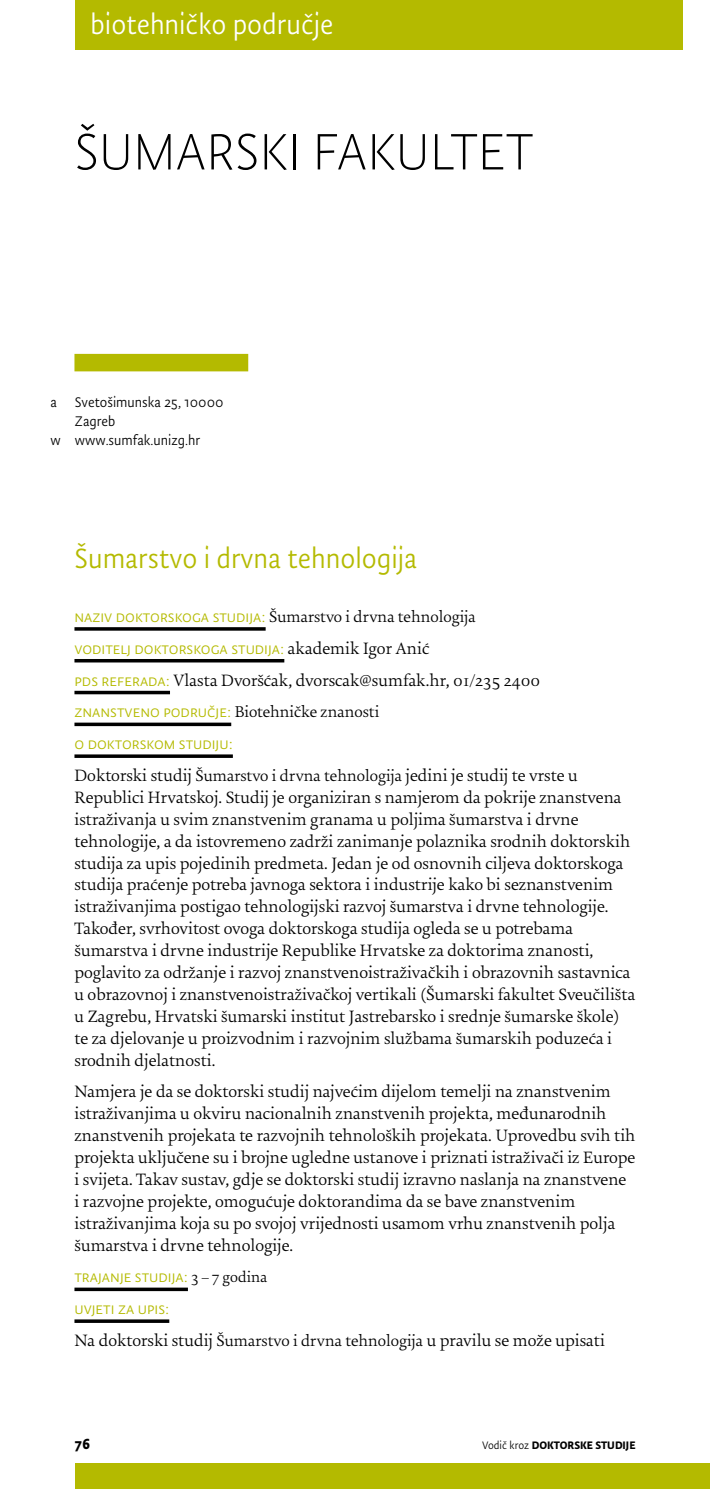
<style>
.page{position:relative;width:710px;height:1489px;background:#fff}
.page>*{position:absolute;margin:0;border:0;box-sizing:border-box;transform-origin:0 0}
.t1{font:300 57.75px "Unizg Sans";color:#000}
.t2{font:31.5px "Unizg Sans Normal";color:#b4ba00}
.t3{font:31.5px "Unizg Sans Normal";color:#fff}
.t4{font:300 17.5px/21.9px "Uni Zg";color:#000}
.t5{font:17.5px/31.8px "Unizg Sans Normal";color:#b4ba00}
.t6{font:300 16.62px "Uni Zg";color:#000}
.t7{font:700 16.62px "Unizg Sans";color:#000}
.t8{font:15.75px "Unizg Sans Normal";color:#000}
.t9{font:700 12.25px "Unizg Sans";color:#000}
.s1{font-family:"Unizg Sans Normal";font-weight:400;font-size:17.5px;color:#b4ba00}
.s2{font-family:"Uni Zg";font-weight:300;color:#000}
.s3{font-family:"Unizg Sans Normal";font-weight:400;color:#b4ba00}
.s4{font-family:"Uni Zg";font-weight:300;font-size:16.62px;color:#000}
.s5{font-size:16.62px}
.s6{font-family:"Uni Zg";font-weight:300;font-size:15.75px;color:#000}
.s7{font-family:"Unizg Sans Normal";font-weight:400}
</style>
<div class="page">
<div style="left:75px;top:0;width:607px;height:50px;background:#b4ba00"></div>
<div style="left:75px;top:1462px;width:634px;height:26px;background:#b4ba00"></div>
<div style="left:74px;top:354px;width:174px;height:17px;background:#b4ba00"></div>
<hr style="left:74px;top:627px;width:191px;height:3px;background:#000">
<hr style="left:74px;top:659px;width:210px;height:3px;background:#000">
<svg style="left:74px;top:690px;width:96px;height:4px"></svg>
<svg style="left:74px;top:722px;width:157px;height:4px"></svg>
<svg style="left:74px;top:754px;width:159px;height:4px"></svg>
<hr style="left:74px;top:1287px;width:114px;height:3px;background:#000">
<hr style="left:74px;top:1319px;width:95px;height:3px;background:#000">
<h2 class="t3" style="left:90px;top:7px;width:244px">biotehničko područje</h2>
<h1 class="t1" style="left:74px;top:120px;width:460px">ŠUMARSKI FAKULTET</h1>
<p class="t8" style="left:50px;top:393px;width:175px">a Svetošimunska 25, 10000</p>
<p class="t8" style="left:75px;top:412px;width:42px">Zagreb</p>
<p class="t8" style="left:50px;top:432px;width:151px">w www.sumfak.unizg.hr</p>
<h2 class="t2" style="left:74px;top:541px;width:344px">Šumarstvo i drvna tehnologija</h2>
<p class="t6" style="left:74px;top:607px;width:402px"><span class="s1">Naziv doktorskoga studija:</span> Šumarstvo i drvna tehnologija</p>
<p class="t5" style="left:74px;top:632px;width:356px">Voditelj doktorskoga studija: <span class="s2">akademik Igor Anić</span></p>
<p class="t4" style="left:74px;top:670px;width:467px"><span class="s3">PDS referada:</span> Vlasta Dvoršćak, dvorscak@sumfak.hr, 01/235 2400</p>
<p class="t5" style="left:74px;top:696px;width:306px">Znanstveno područje: <span class="s4">Biotehničke znanosti<br></span>O doktorskom studiju:</p>
<p class="t4" style="left:74px;top:765px;width:562px">Doktorski studij <span class="s5">Šumarstvo i drvna tehnologija</span> jedini je studij te vrste u Republici Hrvatskoj. Studij je organiziran s namjerom da pokrije znanstvena istraživanja u svim znanstvenim granama u poljima šumarstva i drvne tehnologije, a da istovremeno zadrži zanimanje polaznika srodnih doktorskih studija za upis pojedinih predmeta. Jedan je od osnovnih ciljeva doktorskoga studija praćenje potreba javnoga sektora i industrije kako bi seznanstvenim istraživanjima postigao tehnologijski razvoj šumarstva i drvne tehnologije.<br>Također, svrhovitost ovoga doktorskoga studija ogleda se u potrebama šumarstva i drvne industrije Republike Hrvatske za doktorima znanosti, poglavito za održanje i razvoj znanstvenoistraživačkih i obrazovnih sastavnica u obrazovnoj i znanstvenoistraživačkoj vertikali (Šumarski fakultet Sveučilišta u Zagrebu, Hrvatski šumarski institut Jastrebarsko i srednje šumarske škole) te za djelovanje u proizvodnim i razvojnim službama šumarskih poduzeća i srodnih djelatnosti.</p>
<p class="t4" style="left:74px;top:1081px;width:562px">Namjera je da se doktorski studij najvećim dijelom temelji na znanstvenim istraživanjima u okviru nacionalnih znanstvenih projekta, međunarodnih znanstvenih projekata te razvojnih tehnoloških projekata. Uprovedbu svih tih projekta uključene su i brojne ugledne ustanove i priznati istraživači iz Europe i svijeta. Takav sustav, gdje se doktorski studij izravno naslanja na znanstvene i razvojne projekte, omogućuje doktorandima da se bave znanstvenim istraživanjima koja su po svojoj vrijednosti usamom vrhu znanstvenih polja šumarstva i drvne tehnologije.</p>
<p class="t5" style="left:74px;top:1260px;width:194px">Trajanje studija: <span class="s6">3 – 7 godina<br></span>Uvjeti za upis:</p>
<p class="t4" style="left:74px;top:1330px;width:532px">Na doktorski studij <span class="s5">Šumarstvo i drvna tehnologija</span> u pravilu se može upisati</p>
<p class="t7" style="left:74px;top:1433px;width:17px">76</p>
<p class="t9" style="left:482px;top:1437px;width:155px"><span class="s7">Vodič kroz</span> DOKTORSKE STUDIJE</p>
</div>
